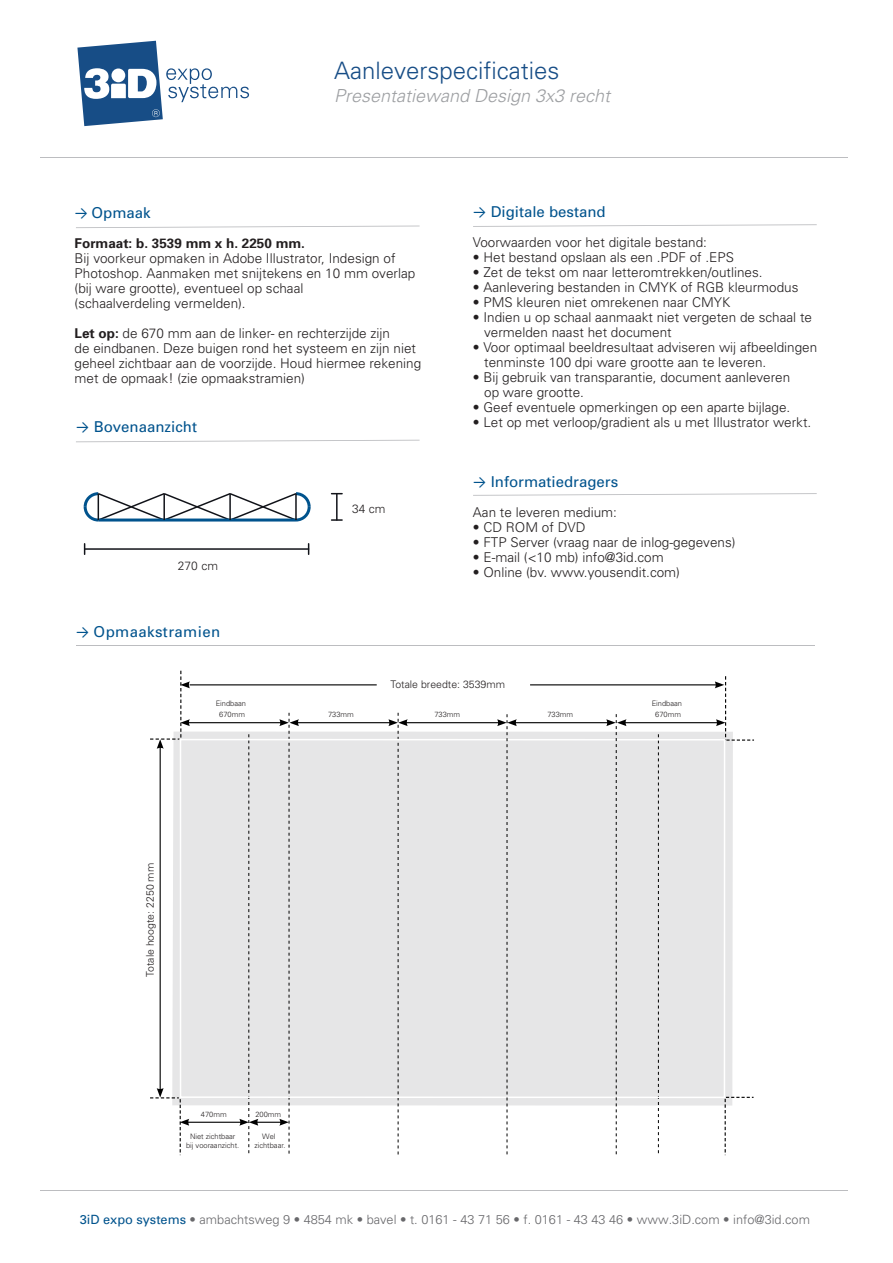
<style>
.page{position:relative;width:893px;height:1263px;background:#fff}
.page>*{position:absolute;margin:0;border:0;box-sizing:border-box;transform-origin:0 0}
.t1{font:300 24px "Univers";color:#174d86}
.t2{font:italic 300 18px "Univers";color:#9d9fa2}
.t3{font:15px "Univers";color:#00538d}
.t4{font:15px "Univers";letter-spacing:.025em;color:#00538d}
.t5{font:300 13.5px/15px "Univers";color:#231f20}
.t6{font:700 13.5px "Univers";color:#231f20}
.t7{font:300 12.75px "Univers";color:#68686b}
.t8{font:300 12px "Univers";color:#231f20}
.t9{font:300 10.5px "Univers";color:#231f20}
.t10{font:300 7.5px/9px "Univers";color:#231f20;text-align:center}
.s1{font-family:"Calibri"}
.s2{font-weight:700}
.s3{font-weight:400;color:#00538d}
</style>
<div class="page">
<hr style="left:40px;top:157px;width:808px;height:1px;background:#bcbdc0">
<svg style="left:76px;top:226px;width:344px;height:2px"></svg>
<svg style="left:76px;top:440px;width:344px;height:2px"></svg>
<svg style="left:473px;top:224px;width:344px;height:3px"></svg>
<svg style="left:473px;top:493px;width:344px;height:3px"></svg>
<hr style="left:77px;top:645px;width:738px;height:1px;background:#bcbdc0">
<hr style="left:40px;top:1190px;width:808px;height:1px;background:#bcbdc0">
<svg style="left:77px;top:41px;width:172px;height:85px"></svg>
<div style="left:172px;top:731px;width:561px;height:374px;background:#e6e6e7"></div>
<hr style="left:188px;top:722px;width:94px;height:1px;background:#000">
<hr style="left:160px;top:746px;width:1px;height:344px;background:#000">
<hr style="left:297px;top:722px;width:94px;height:1px;background:#000">
<hr style="left:405px;top:722px;width:94px;height:1px;background:#000">
<hr style="left:515px;top:722px;width:93px;height:1px;background:#000">
<hr style="left:624px;top:722px;width:94px;height:1px;background:#000">
<hr style="left:190px;top:684px;width:187px;height:1px;background:#000">
<hr style="left:530px;top:684px;width:187px;height:1px;background:#000">
<svg style="left:725px;top:1097px;width:28px;height:58px"></svg>
<svg style="left:715px;top:676px;width:39px;height:65px"></svg>
<svg style="left:150px;top:671px;width:40px;height:78px"></svg>
<svg style="left:658px;top:734px;width:1px;height:420px"></svg>
<svg style="left:388px;top:713px;width:20px;height:442px;background:#e0e0e1"></svg>
<div style="left:180px;top:739px;width:545px;height:359px;border:2px solid #fff"></div>
<svg style="left:606px;top:714px;width:20px;height:441px;background:#dfdfe0"></svg>
<svg style="left:497px;top:714px;width:20px;height:441px;background:#e2e2e2"></svg>
<hr style="left:187px;top:1122px;width:55px;height:1px;background:#000">
<svg style="left:150px;top:1088px;width:39px;height:67px"></svg>
<svg style="left:239px;top:713px;width:60px;height:441px;background:#e7e7e8"></svg>
<hr style="left:85px;top:548px;width:224px;height:2px;background:#111319">
<svg style="left:332px;top:519px;width:10px;height:2px"></svg>
<hr style="left:336px;top:494px;width:2px;height:26px;background:#111319">
<svg style="left:83px;top:492px;width:228px;height:30px"></svg>
<hr style="left:229px;top:494px;width:2px;height:26px;background:#111319">
<hr style="left:295px;top:494px;width:2px;height:26px;background:#111319">
<h1 class="t1" style="left:334px;top:56px;width:227px">Aanleverspecificaties</h1>
<h2 class="t2" style="left:334px;top:85px;width:278px">Presentatiewand Design 3x3 recht</h2>
<p class="t3" style="left:75px;top:203px;width:78px"><span class="s1">→</span> Opmaak</p>
<p class="t6" style="left:75px;top:234px;width:232px">Formaat: b. 3539 mm x h. 2250 mm.</p>
<p class="t5" style="left:75px;top:250px;width:342px">Bij voorkeur opmaken in Adobe Illustrator, Indesign of Photoshop. Aanmaken met snijtekens en 10 mm overlap (bij ware grootte), eventueel op schaal<br>(schaalverdeling vermelden).</p>
<p class="t5" style="left:75px;top:325px;width:348px"><span class="s2">Let op:</span> de 670 mm aan de linker- en rechterzijde zijn<br>de eindbanen. Deze buigen rond het systeem en zijn niet geheel zichtbaar aan de voorzijde. Houd hiermee rekening met de opmaak! (zie opmaakstramien)</p>
<p class="t3" style="left:76px;top:417px;width:123px"><span class="s1">→</span> Bovenaanzicht</p>
<p class="t8" style="left:178px;top:559px;width:42px">270 cm</p>
<p class="t4" style="left:76px;top:622px;width:146px"><span class="s1">→</span> Opmaakstramien</p>
<p class="t8" style="left:352px;top:501px;width:35px">34 cm</p>
<p class="t3" style="left:473px;top:202px;width:134px"><span class="s1">→</span> Digitale bestand</p>
<p class="t5" style="left:473px;top:234px;width:236px">Voorwaarden voor het digitale bestand:</p>
<p class="t5" style="left:473px;top:249px;width:263px">• Het bestand opslaan als een .PDF of .EPS</p>
<p class="t5" style="left:473px;top:264px;width:291px">• Zet de tekst om naar letteromtrekken/outlines.</p>
<p class="t5" style="left:473px;top:279px;width:327px">• Aanlevering bestanden in CMYK of RGB kleurmodus</p>
<p class="t5" style="left:473px;top:294px;width:259px">• PMS kleuren niet omrekenen naar CMYK</p>
<p class="t5" style="left:484px;top:309px;width:329px;text-indent:-11px">• Indien u op schaal aanmaakt niet vergeten de schaal te vermelden naast het document</p>
<p class="t5" style="left:484px;top:339px;width:335px;text-indent:-11px">• Voor optimaal beeldresultaat adviseren wij afbeeldingen tenminste 100 dpi ware grootte aan te leveren.</p>
<p class="t5" style="left:484px;top:369px;width:308px;text-indent:-11px">• Bij gebruik van transparantie, document aanleveren op ware grootte.</p>
<p class="t5" style="left:473px;top:399px;width:319px">• Geef eventuele opmerkingen op een aparte bijlage.</p>
<p class="t5" style="left:473px;top:414px;width:340px">• Let op met verloop/gradient als u met Illustrator werkt.</p>
<p class="t3" style="left:473px;top:472px;width:147px"><span class="s1">→</span> Informatiedragers</p>
<p class="t5" style="left:473px;top:504px;width:146px">Aan te leveren medium:</p>
<p class="t5" style="left:473px;top:519px;width:114px">• CD ROM of DVD</p>
<p class="t5" style="left:473px;top:534px;width:264px">• FTP Server (vraag naar de inlog-gegevens)</p>
<p class="t5" style="left:473px;top:549px;width:192px">• E-mail (&lt;10 mb) info@3id.com</p>
<p class="t5" style="left:473px;top:564px;width:209px">• Online (bv. www.yousendit.com)</p>
<p class="t9" style="left:390px;top:678px;width:116px">Totale breedte: 3539mm</p>
<p class="t10" style="left:216px;top:697px;width:32px;line-height:10.8px">Eindbaan<br>670mm</p>
<p class="t10" style="left:652px;top:698px;width:32px">Eindbaan</p>
<p class="t10" style="left:328px;top:709px;width:27px">733mm</p>
<p class="t10" style="left:434px;top:709px;width:27px">733mm</p>
<p class="t10" style="left:547px;top:709px;width:27px">733mm</p>
<p class="t10" style="left:655px;top:709px;width:27px">670mm</p>
<p class="t9" style="left:144px;top:977px;width:116px;rotate:-90deg">Totale hoogte: 2250 mm</p>
<p class="t10" style="left:201px;top:1109px;width:27px">470mm</p>
<p class="t10" style="left:255px;top:1109px;width:27px">200mm</p>
<p class="t10" style="left:186px;top:1132px;width:55px">Niet zichtbaar bij vooraanzicht.</p>
<p class="t10" style="left:254px;top:1132px;width:33px">Wel zichtbaar.</p>
<p class="t7" style="left:80px;top:1212px;width:732px"><span class="s3">3iD expo systems</span> • ambachtsweg 9 • 4854 mk • bavel • t. 0161 - 43 71 56 • f. 0161 - 43 43 46 • www.3iD.com • info@3id.com</p>
</div>
